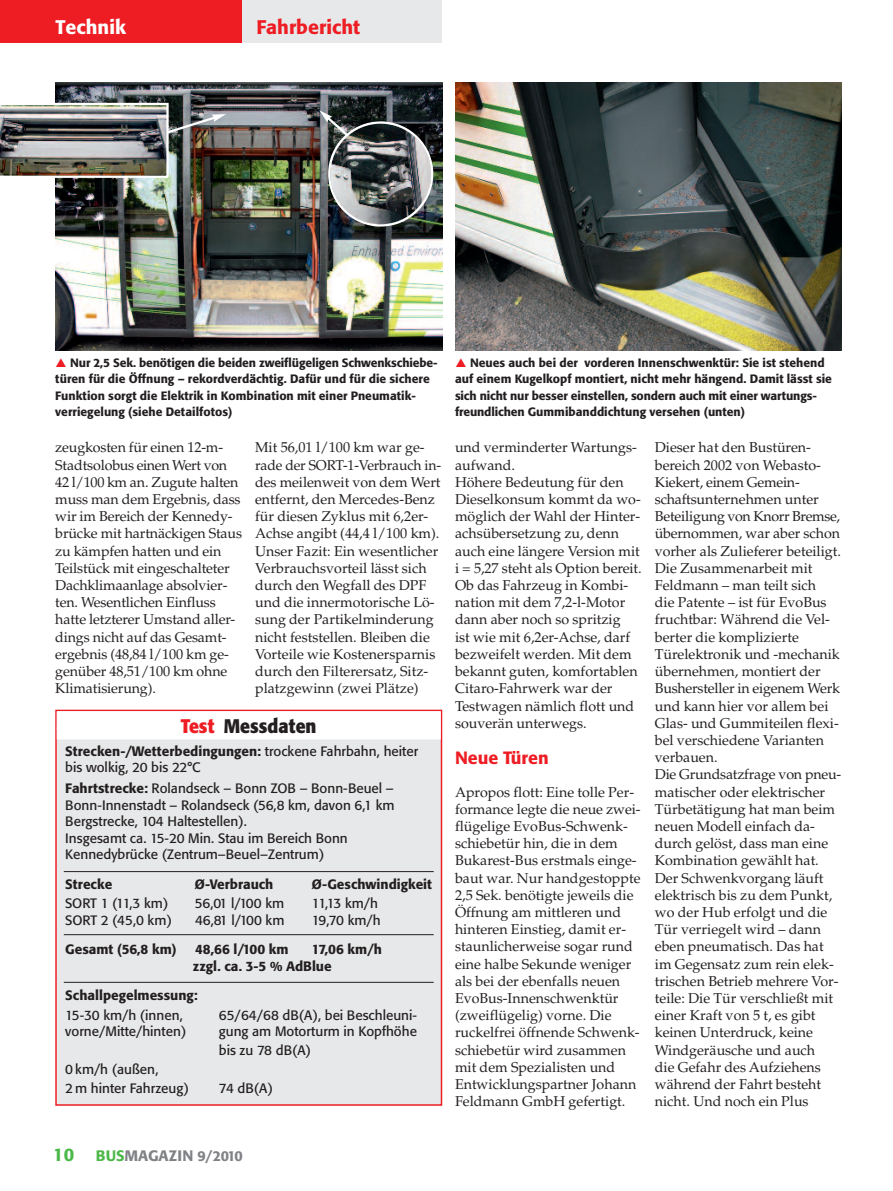
<style>
.page{position:relative;width:893px;height:1191px;background:#fff}
.page>*{position:absolute;margin:0;border:0;box-sizing:border-box;transform-origin:0 0}
.t1{font:700 19.5px "Formata BQ";color:#231f20;scale:.9 1}
.t2{font:500 19.5px "Formata BQ";color:#ee1d23}
.t3{font:500 19.5px "Formata BQ";color:#fff}
.t4{font:500 17.7px "Formata BQ";color:#ee1d23}
.t5{font:500 15px "Formata BQ";color:#808285}
.t6{font:14.25px/17.2px "Palatino";color:#231f20}
.t7{font:13.5px/16.5px "Formata BQ";color:#231f20}
.t8{font:500 13.5px/16.5px "Formata BQ";color:#231f20}
.t9{font:500 12px/16.5px "Formata BQ";color:#231f20}
.s1{color:#ee1d23}
.s2{font-weight:500}
.s3{font-size:18px;color:#4cb848}
.s4{color:#4cb848}
.s5{font-size:14.25px}
</style>
<div class="page">
<div style="left:0;top:0;width:243px;height:43px;background:#ee1d23"></div>
<div style="left:242px;top:0;width:200px;height:43px;background:#e7e8e9"></div>
<div style="left:57px;top:711px;width:384px;height:393px;background:#e7e8e9"></div>
<div style="left:55px;top:709px;width:387px;height:396px;border:2px solid #ee1d23"></div>
<div style="left:57px;top:711px;width:384px;height:18px;background:#fff"></div>
<div style="left:57px;top:727px;width:384px;height:12px;background:#fff"></div>
<hr style="left:64px;top:934px;width:370px;height:1px;background:#231f20">
<hr style="left:64px;top:982px;width:370px;height:1px;background:#231f20">
<hr style="left:64px;top:871px;width:370px;height:1px;background:#231f20">
<img style="left:55px;top:82px;width:387px;height:268px">
<img style="left:455px;top:82px;width:387px;height:268px">
<img style="left:0;top:103px;width:226px;height:75px">
<img style="left:319px;top:110px;width:114px;height:116px">
<h1 class="t3" style="left:56px;top:16px;width:72px">Technik</h1>
<h1 class="t2" style="left:256px;top:16px;width:105px">Fahrbericht</h1>
<p class="t9" style="left:55px;top:355px;width:384px;text-indent:15px">Nur 2,5 Sek. benötigen die beiden zweiflügeligen Schwenkschiebe&shy;türen für die Öffnung – rekordverdächtig. Dafür und für die sichere Funktion sorgt die Elektrik in Kombination mit einer Pneumatik&shy;verriegelung (siehe Detailfotos)</p>
<p class="t9" style="left:455px;top:355px;width:378px;text-indent:15px">Neues auch bei der vorderen Innenschwenktür: Sie ist stehend auf einem Kugelkopf montiert, nicht mehr hängend. Damit lässt sie sich nicht nur besser einstellen, sondern auch mit einer wartungs&shy;freundlichen Gummibanddichtung versehen (unten)</p>
<p class="t6" style="left:55px;top:440px;width:188px">zeugkosten für einen 12-m-<br>Stadtsolobus einen Wert von<br>42 l/100 km an. Zugute halten muss man dem Ergebnis, dass wir im Bereich der Kennedy&shy;brücke mit hartnäckigen Staus zu kämpfen hatten und ein<br>Teilstück mit eingeschalteter<br>Dachklimaanlage absolvier&shy;ten. Wesentlichen Einfluss hatte letzterer Umstand aller&shy;dings nicht auf das Gesamt&shy;ergebnis (48,84 l/100 km ge&shy;genüber 48,51/100 km ohne<br>Klimatisierung).</p>
<p class="t6" style="left:255px;top:440px;width:187px">Mit 56,01 l/100 km war ge&shy;rade der SORT-1-Verbrauch in - des meilenweit von dem Wert entfernt, den Mercedes-Benz für diesen Zyklus mit 6,2er-<br>Achse angibt (44,4 l/100 km).<br>Unser Fazit: Ein wesentlicher<br>Verbrauchsvorteil lässt sich durch den Wegfall des DPF und die innermotorische Lö&shy;sung der Partikelminderung nicht feststellen. Bleiben die<br>Vorteile wie Kostenersparnis durch den Filterersatz, Sitz&shy;platzgewinn (zwei Plätze)</p>
<p class="t6" style="left:455px;top:440px;width:188px">und verminderter Wartungs&shy;aufwand.<br>Höhere Bedeutung für den<br>Dieselkonsum kommt da wo&shy;möglich der Wahl der Hinter&shy;achsübersetzung zu, denn auch eine längere Version mit i = 5,27 steht als Option bereit.<br>Ob das Fahrzeug in Kombi&shy;nation mit dem 7,2-l-Motor dann aber noch so spritzig<br>ist wie mit 6,2er-Achse, darf bezweifelt werden. Mit dem bekannt guten, komfortablen<br>Citaro-Fahrwerk war der<br>Testwagen nämlich flott und souverän unterwegs.</p>
<p class="t4" style="left:455px;top:748px;width:95px">Neue Türen</p>
<p class="t6" style="left:455px;top:784px;width:187px">Apropos flott: Eine tolle Per&shy;formance legte die neue zwei - flügelige EvoBus-Schwenk&shy;schiebetür hin, die in dem<br>Bukarest-Bus erstmals einge&shy;baut war. Nur handgestoppte<br>2,5 Sek. benötigte jeweils die<br>Öffnung am mittleren und hinteren Einstieg, damit er&shy;staunlicherweise sogar rund eine halbe Sekunde weniger als bei der ebenfalls neuen<br>EvoBus-Innenschwenktür (zweiflügelig) vorne. Die ruckelfrei öffnende Schwenk&shy;schiebetür wird zusammen mit dem Spezialisten und<br>Entwicklungspartner Johann<br>Feldmann GmbH gefertigt.</p>
<h1 class="t1" style="left:181px;top:715px;width:152px"><span class="s1">Test</span> Messdaten</h1>
<p class="t7" style="left:65px;top:743px;width:354px"><span class="s2">Strecken-/Wetterbedingungen:</span> trockene Fahrbahn, heiter bis wolkig, 20 bis 22°C</p>
<p class="t7" style="left:65px;top:780px;width:331px"><span class="s2">Fahrtstrecke:</span> Rolandseck – Bonn ZOB – Bonn-Beuel – Bonn-Innenstadt – Rolandseck (56,8 km, davon 6,1 km Bergstrecke, 104 Haltestellen).<br>Insgesamt ca. 15-20 Min. Stau im Bereich Bonn Kennedybrücke (Zentrum–Beuel–Zentrum)</p>
<p class="t8" style="left:65px;top:875px;width:48px">Strecke</p>
<p class="t8" style="left:195px;top:875px;width:80px">Ø-Verbrauch</p>
<p class="t8" style="left:312px;top:875px;width:122px">Ø-Geschwindigkeit</p>
<p class="t7" style="left:65px;top:895px;width:105px">SORT 1 (11,3 km)</p>
<p class="t7" style="left:195px;top:895px;width:91px">56,01 l/100 km</p>
<p class="t7" style="left:312px;top:895px;width:68px">11,13 km/h</p>
<p class="t7" style="left:65px;top:912px;width:108px">SORT 2 (45,0 km)</p>
<p class="t7" style="left:195px;top:912px;width:91px">46,81 l/100 km</p>
<p class="t7" style="left:312px;top:912px;width:70px">19,70 km/h</p>
<p class="t8" style="left:65px;top:941px;width:113px">Gesamt (56,8 km)</p>
<p class="t8" style="left:195px;top:941px;width:95px">48,66 l/100 km</p>
<p class="t8" style="left:193px;top:941px;width:191px;text-indent:119px">17,06 km/h zzgl. ca. 3-5 % AdBlue</p>
<p class="t8" style="left:65px;top:987px;width:134px">Schallpegelmessung:</p>
<p class="t7" style="left:65px;top:1007px;width:119px">15-30 km/h (innen,</p>
<p class="t7" style="left:219px;top:1007px;width:200px">65/64/68 dB(A), bei Beschleuni-</p>
<p class="t7" style="left:65px;top:1023px;width:123px">vorne/Mitte/hinten)</p>
<p class="t7" style="left:219px;top:1022px;width:200px;line-height:18.6px">gung am Motorturm in Kopfhöhe bis zu 78 dB(A)</p>
<p class="t7" style="left:65px;top:1060px;width:125px;line-height:18.6px">0 km/h (außen,<br>2 m hinter Fahrzeug)</p>
<p class="t7" style="left:219px;top:1079px;width:56px">74 dB(A)</p>
<p class="t6" style="left:655px;top:440px;width:188px">Dieser hat den Bustüren&shy;bereich 2002 von Webasto-<br>Kiekert, einem Gemein&shy;schaftsunternehmen unter<br>Beteiligung von Knorr Bremse, übernommen, war aber schon vorher als Zulieferer beteiligt.<br>Die Zusammenarbeit mit<br>Feldmann – man teilt sich<br>die Patente – ist für EvoBus fruchtbar: Während die Vel&shy;berter die komplizierte<br>Türelektronik und -mechanik übernehmen, montiert der<br>Bushersteller in eigenem Werk und kann hier vor allem bei<br>Glas- und Gummiteilen flexi&shy;bel verschiedene Varianten verbauen.<br>Die Grundsatzfrage von pneu&shy;matischer oder elektrischer<br>Türbetätigung hat man beim neuen Modell einfach da&shy;durch gelöst, dass man eine<br>Kombination gewählt hat.<br>Der Schwenkvorgang läuft elektrisch bis zu dem Punkt, wo der Hub erfolgt und die<br>Tür verriegelt wird – dann eben pneumatisch. Das hat im Gegensatz zum rein elek&shy;trischen Betrieb mehrere Vor&shy;teile: Die Tür verschließt mit einer Kraft von 5 t, es gibt keinen Unterdruck, keine<br>Windgeräusche und auch<br>die Gefahr des Aufziehens während der Fahrt besteht nicht. Und noch ein Plus</p>
<p class="t5" style="left:53px;top:1147px;width:191px"><span class="s3">10</span> <span class="s4">BUS</span>MAGAZIN <span class="s5">9/2010</span></p>
</div>
